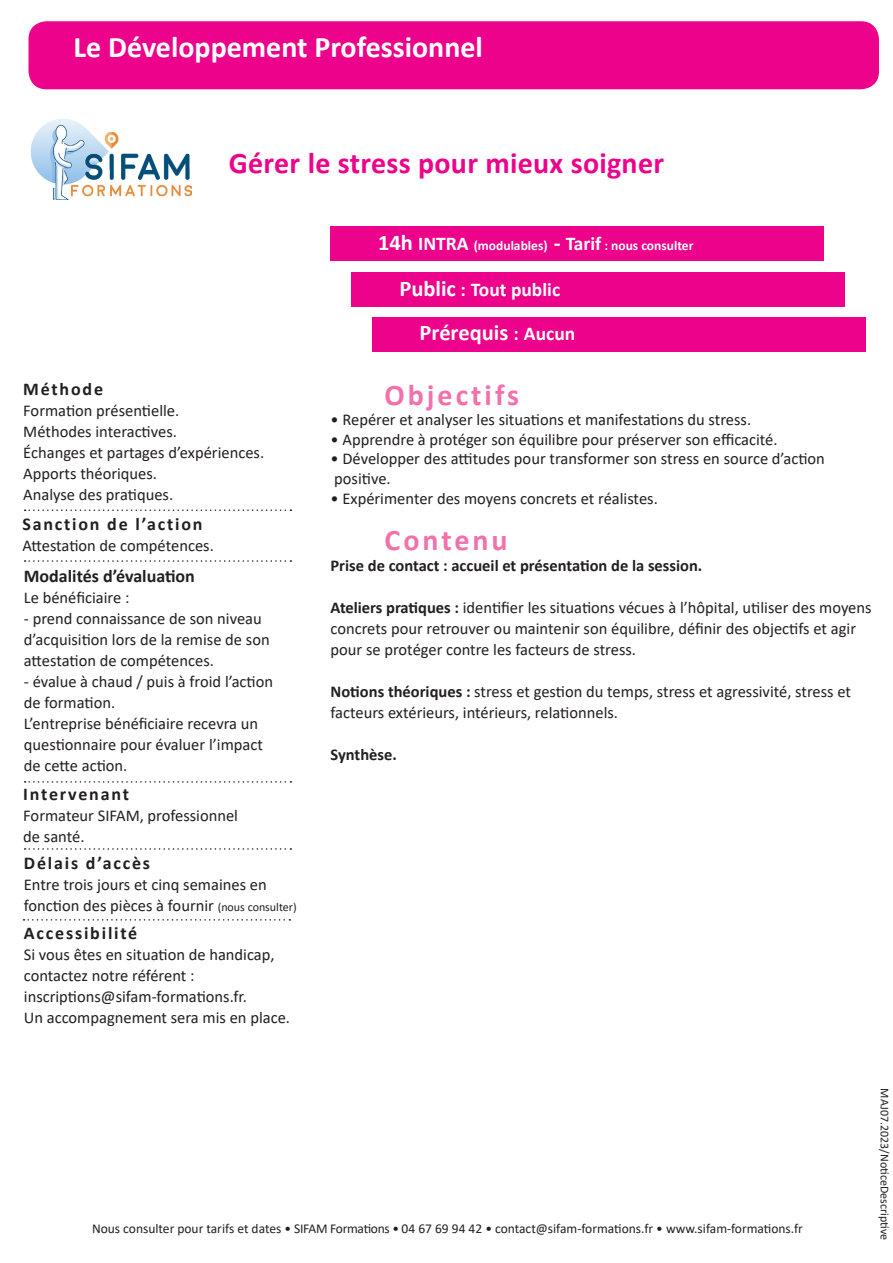
<style>
.page{position:relative;width:893px;height:1263px;background:#fff}
.page>*{position:absolute;margin:0;border:0;box-sizing:border-box;transform-origin:0 0}
.TITRE_1_G{font:700 30px "Calibri";letter-spacing:.01em;color:#ed028c}
.t1{font:700 30px "Calibri";color:#fff}
.t2{font:700 30px "Calibri";letter-spacing:.1em;color:#f171ab}
.t3{font:700 22.5px "Calibri";color:#fff}
.t4{font:700 19.5px "Calibri";color:#fff}
.t5{font:700 18px "Calibri";letter-spacing:.1em;color:#231f20}
.t6{font:700 18px "Calibri";color:#231f20}
.t7{font:16.5px/21px "Calibri";color:#231f20}
.t8{font:700 16.5px "Calibri";color:#231f20}
.t9{font:13.5px "Calibri";color:#231f20}
.t10{font:700 13.5px "Calibri";color:#fff}
.t11{font:12px "Calibri";color:#231f20}
.s1{font-size:22.5px}
.s2{font-size:19.5px}
.s3{font-size:12px}
.s4{font-weight:700}
</style>
<div class="page">
<div style="left:29px;top:21px;width:850px;height:68px;background:#ed028c;border-radius:18px"></div>
<img style="left:31px;top:119px;width:160px;height:80px">
<div style="left:331px;top:226px;width:493px;height:35px;background:#ed028c"></div>
<div style="left:372px;top:317px;width:493px;height:34px;background:#ed028c"></div>
<div style="left:352px;top:272px;width:493px;height:35px;background:#ed028c"></div>
<svg style="left:25px;top:509px;width:266px;height:2px"></svg>
<svg style="left:25px;top:781px;width:266px;height:2px"></svg>
<svg style="left:25px;top:848px;width:266px;height:2px"></svg>
<svg style="left:24px;top:919px;width:266px;height:1px"></svg>
<svg style="left:25px;top:560px;width:266px;height:2px"></svg>
<p class="t1" style="left:74px;top:26px;width:411px">Le Développement Professionnel</p>
<p class="TITRE_1_G" style="left:229px;top:142px;width:437px">Gérer le stress pour mieux soigner</p>
<p class="t10" style="left:378px;top:236px;width:317px"><span class="s1">14h</span> <span class="s2">INTRA</span> (modulables) <span class="s1">-</span> <span class="s2">Tarif</span> : nous consulter</p>
<p class="t4" style="left:399px;top:275px;width:162px"><span class="s1">Public</span> : Tout public</p>
<p class="t5" style="left:23px;top:376px;width:81px">Méthode</p>
<p class="t7" style="left:23px;top:399px;width:157px">Formation présentielle.</p>
<p class="t7" style="left:23px;top:420px;width:155px">Méthodes interactives.</p>
<p class="t7" style="left:23px;top:441px;width:242px">Échanges et partages d’expériences.<br>Apports théoriques.</p>
<p class="t7" style="left:23px;top:483px;width:151px">Analyse des pratiques.</p>
<p class="t5" style="left:22px;top:512px;width:182px">Sanction de l’action</p>
<p class="t7" style="left:22px;top:535px;width:193px">Attestation de compétences.</p>
<p class="t6" style="left:24px;top:563px;width:173px">Modalités d’évaluation</p>
<p class="t7" style="left:24px;top:586px;width:107px">Le bénéficiaire :</p>
<p class="t7" style="left:24px;top:607px;width:247px">- prend connaissance de son niveau d’acquisition lors de la remise de son attestation de compétences.</p>
<p class="t7" style="left:24px;top:670px;width:251px">- évalue à chaud / puis à froid l’action</p>
<p class="t7" style="left:24px;top:691px;width:93px">de formation.</p>
<p class="t7" style="left:24px;top:712px;width:236px">L’entreprise bénéficiaire recevra un</p>
<p class="t7" style="left:24px;top:733px;width:241px">questionnaire pour évaluer l’impact</p>
<p class="t7" style="left:24px;top:754px;width:105px">de cette action.</p>
<p class="t5" style="left:23px;top:782px;width:107px">Intervenant</p>
<p class="t7" style="left:23px;top:805px;width:216px">Formateur SIFAM, professionnel</p>
<p class="t7" style="left:23px;top:826px;width:63px">de santé.</p>
<p class="t5" style="left:24px;top:850px;width:128px">Délais d’accès</p>
<p class="t7" style="left:24px;top:874px;width:274px">Entre trois jours et cinq semaines en fonction des pièces à fournir <span class="s3">(nous consulter)</span></p>
<p class="t5" style="left:24px;top:921px;width:115px">Accessibilité</p>
<p class="t7" style="left:24px;top:944px;width:252px">Si vous êtes en situation de handicap, contactez notre référent :</p>
<p class="t7" style="left:24px;top:986px;width:224px">inscriptions@sifam-formations.fr.</p>
<p class="t7" style="left:24px;top:1007px;width:268px">Un accompagnement sera mis en place.</p>
<p class="t3" style="left:420px;top:317px;width:157px">Prérequis <span class="s2">: Aucun</span></p>
<p class="t2" style="left:385px;top:374px;width:136px">Objectifs</p>
<p class="t7" style="left:331px;top:408px;width:422px">• Repérer et analyser les situations et manifestations du stress.</p>
<p class="t7" style="left:331px;top:428px;width:449px">• Apprendre à protéger son équilibre pour préserver son efficacité.</p>
<p class="t7" style="left:331px;top:448px;width:496px">• Développer des attitudes pour transformer son stress en source d’action</p>
<p class="t7" style="left:334px;top:468px;width:58px">positive.</p>
<p class="t7" style="left:331px;top:488px;width:329px">• Expérimenter des moyens concrets et réalistes.</p>
<p class="t2" style="left:385px;top:519px;width:125px">Contenu</p>
<p class="t8" style="left:331px;top:554px;width:373px">Prise de contact : accueil et présentation de la session.</p>
<p class="t7" style="left:331px;top:596px;width:543px"><span class="s4">Ateliers pratiques :</span> identifier les situations vécues à l’hôpital, utiliser des moyens concrets pour retrouver ou maintenir son équilibre, définir des objectifs et agir pour se protéger contre les facteurs de stress.</p>
<p class="t7" style="left:331px;top:680px;width:522px"><span class="s4">Notions théoriques :</span> stress et gestion du temps, stress et agressivité, stress et facteurs extérieurs, intérieurs, relationnels.</p>
<p class="t8" style="left:331px;top:743px;width:68px">Synthèse.</p>
<p class="t9" style="left:92px;top:1219px;width:712px">Nous consulter pour tarifs et dates • SIFAM Formations • 04 67 69 94 42 • contact@sifam-formations.fr • www.sifam-formations.fr</p>
<p class="t11" style="left:893px;top:1088px;width:153px;rotate:90deg">MAJ07.2023/NoticeDescriptive</p>
</div>
